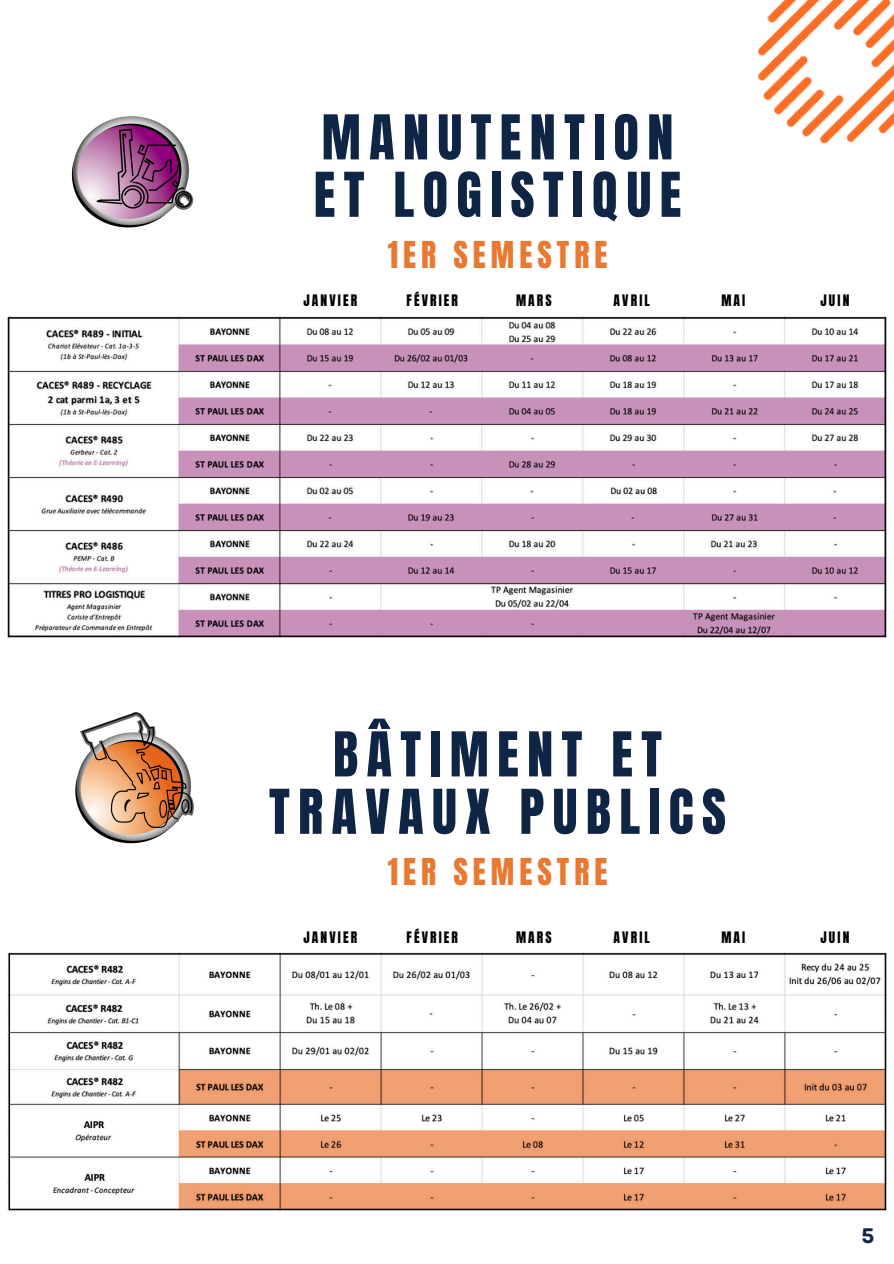
<style>
.page{position:relative;width:894px;height:1264px;background:#fff}
.page>*{position:absolute;margin:0;border:0;box-sizing:border-box;transform-origin:0 0}
.t1{font:52.5px/57.3px "Anton";letter-spacing:.16em;color:#0e2546}
.t2{font:31.5px "Anton";letter-spacing:.16em;color:#e97831}
.t3{font:700 21px "Garet";color:#0e2546}
.t4{font:13.5px "Anton";letter-spacing:.16em;color:#000}
</style>
<div class="page">
<img style="left:71px;top:116px;width:123px;height:112px">
<img style="left:75px;top:713px;width:119px;height:131px">
<img style="left:757px;top:0;width:136px;height:144px">
<img style="left:7px;top:315px;width:879px;height:322px">
<img style="left:7px;top:952px;width:879px;height:258px">
<p class="t1" style="left:313px;top:109px;width:369px">MANUTENTION<br>ET LOGISTIQUE</p>
<p class="t2" style="left:387px;top:232px;width:221px">1ER SEMESTRE</p>
<p class="t4" style="left:303px;top:290px;width:55px">JANVIER</p>
<p class="t4" style="left:406px;top:290px;width:53px">FÉVRIER</p>
<p class="t4" style="left:516px;top:290px;width:37px">MARS</p>
<h1 class="t4" style="left:613px;top:290px;width:38px">AVRIL</h1>
<h2 class="t4" style="left:721px;top:290px;width:25px">MAI</h2>
<p class="t4" style="left:820px;top:290px;width:30px">JUIN</p>
<p class="t1" style="left:269px;top:726px;width:458px;text-align:center">BÂTIMENT ET<br>TRAVAUX PUBLICS</p>
<p class="t2" style="left:387px;top:849px;width:221px">1ER SEMESTRE</p>
<p class="t4" style="left:303px;top:927px;width:55px">JANVIER</p>
<p class="t4" style="left:406px;top:927px;width:53px">FÉVRIER</p>
<p class="t4" style="left:516px;top:927px;width:37px">MARS</p>
<p class="t4" style="left:613px;top:927px;width:38px">AVRIL</p>
<p class="t4" style="left:721px;top:927px;width:25px">MAI</p>
<p class="t4" style="left:820px;top:927px;width:30px">JUIN</p>
<p class="t3" style="left:861px;top:1220px;width:14px">5</p>
</div>
